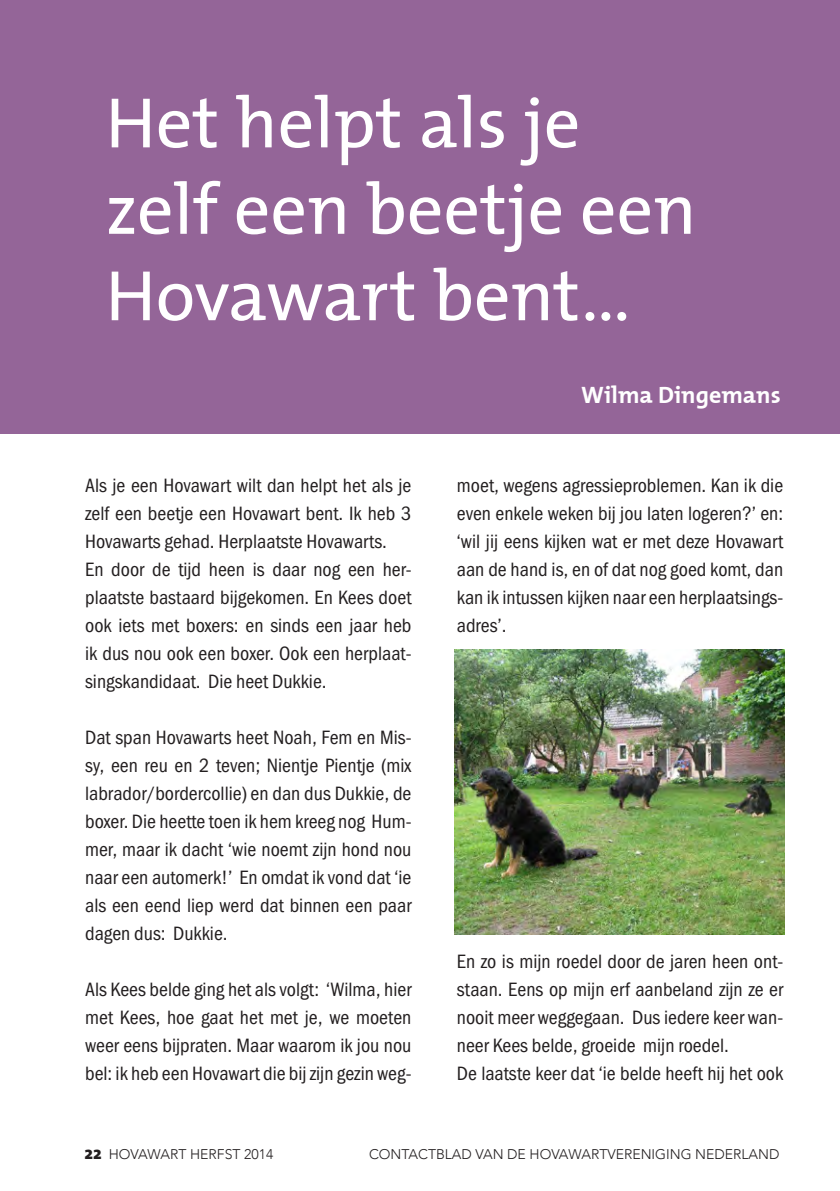
<style>
.page{position:relative;width:840px;height:1191px;background:#fff}
.page>*{position:absolute;margin:0;border:0;box-sizing:border-box;transform-origin:0 0}
.t1{font:72px/86.4px "The Mix";color:#fff}
.t2{font:700 24px "The Mix Plain";color:#fff}
.t3{font:20px/28px "Franklin Got URWTCE Boo Con";color:#231f20;text-align:justify}
.t4{font:300 14px "Avenir";color:#231f20}
.s1{font-family:"The Sans";font-weight:800;font-size:18px}
</style>
<div class="page">
<div style="left:0;top:0;width:839px;height:434px;background:#946598"></div>
<img style="left:454px;top:649px;width:329px;height:285px">
<p class="t1" style="left:105px;top:78px;width:476px">Het helpt als je</p>
<p class="t1" style="left:105px;top:164px;width:592px">zelf een beetje een<br>Hovawart bent...</p>
<p class="t3" style="left:85px;top:472px;width:327px">Als je een Hovawart wilt dan helpt het als je zelf een beetje een Hovawart bent. Ik heb 3<br>Hovawarts gehad. Herplaatste Hovawarts.</p>
<p class="t3" style="left:85px;top:556px;width:328px">En door de tijd heen is daar nog een her&shy;plaatste bastaard bijgekomen. En Kees doet ook iets met boxers: en sinds een jaar heb ik dus nou ook een boxer. Ook een herplaat&shy;singskandidaat. Die heet Dukkie.</p>
<p class="t3" style="left:85px;top:724px;width:328px">Dat span Hovawarts heet Noah, Fem en Mis&shy;sy, een reu en 2 teven; Nientje Pientje (mix labrador/bordercollie) en dan dus Dukkie, de boxer. Die heette toen ik hem kreeg nog Hum&shy;mer, maar ik dacht ‘wie noemt zijn hond nou naar een automerk!’ En omdat ik vond dat ‘ie als een eend liep werd dat binnen een paar dagen dus: Dukkie.</p>
<p class="t3" style="left:85px;top:976px;width:328px">Als Kees belde ging het als volgt: ‘Wilma, hier met Kees, hoe gaat het met je, we moeten weer eens bijpraten. Maar waarom ik jou nou bel: ik heb een Hovawart die bij zijn gezin weg-</p>
<p class="t2" style="left:581px;top:374px;width:201px">Wilma Dingemans</p>
<p class="t3" style="left:456px;top:472px;width:328px">moet, wegens agressieproblemen. Kan ik die even enkele weken bij jou laten logeren?’ en: ‘wil jij eens kijken wat er met deze Hovawart aan de hand is, en of dat nog goed komt, dan kan ik intussen kijken naar een herplaatsings&shy;adres’.</p>
<p class="t3" style="left:456px;top:948px;width:328px">En zo is mijn roedel door de jaren heen ont&shy;staan. Eens op mijn erf aanbeland zijn ze er nooit meer weggegaan. Dus iedere keer wan&shy;neer Kees belde, groeide mijn roedel.</p>
<p class="t3" style="left:456px;top:1060px;width:328px">De laatste keer dat ‘ie belde heeft hij het ook</p>
<p class="t4" style="left:85px;top:1145px;width:190px"><span class="s1">22</span> HOVAWART HERFST 2014</p>
<p class="t4" style="left:369px;top:1145px;width:411px">CONTACTBLAD VAN DE HOVAWARTVERENIGING NEDERLAND</p>
</div>
